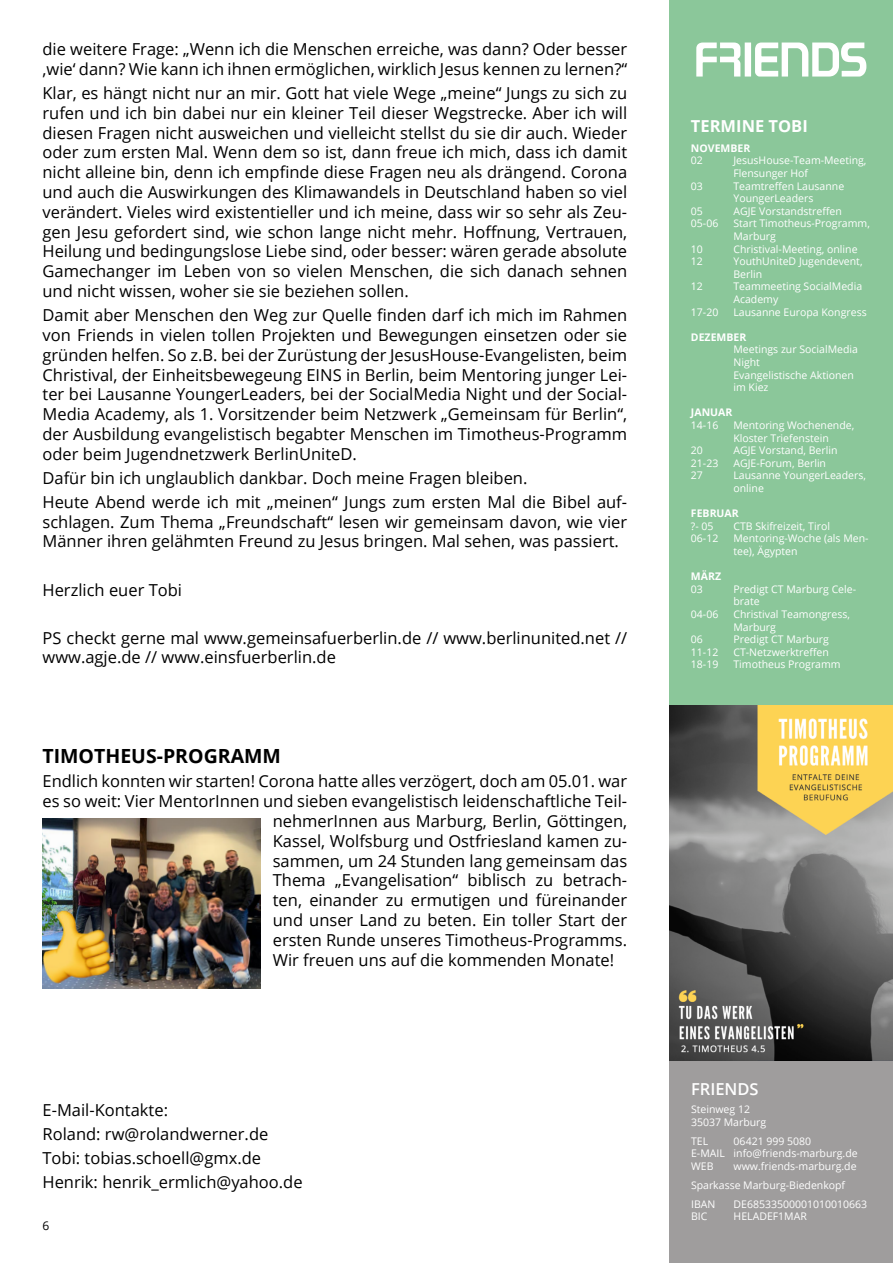
<style>
.page{position:relative;width:893px;height:1263px;background:#fff}
.page>*{position:absolute;margin:0;border:0;box-sizing:border-box;transform-origin:0 0}
.t1{font:700 19.5px "Open Sans";color:#000}
.t2{font:16.5px/19.8px "Open Sans";color:#000}
.t3{font:700 16.5px "Open Sans";color:#fff}
.t4{font:600 16.5px "Open Sans";color:#fff}
.t5{font:12px "Open Sans";color:#000}
.t6{font:10.5px/12.6px "Open Sans";color:#fff}
.t7{font:700 10.5px "Open Sans";color:#fff}
</style>
<div class="page">
<div style="left:670px;top:702px;width:223px;height:561px;background:#9f9d9d"></div>
<div style="left:670px;top:0;width:223px;height:706px;background:#8bc79a"></div>
<div style="left:745px;top:43px;width:6px;height:34px;background:#fff"></div>
<svg style="left:755px;top:43px;width:111px;height:34px"></svg>
<svg style="left:696px;top:43px;width:44px;height:34px"></svg>
<img style="left:43px;top:818px;width:217px;height:170px">
<img style="left:670px;top:706px;width:223px;height:355px">
<p class="t2" style="left:43px;top:39px;width:586px">die weitere Frage: „Wenn ich die Menschen erreiche, was dann? Oder besser ‚wie‘ dann? Wie kann ich ihnen ermöglichen, wirklich Jesus kennen zu lernen?“</p>
<p class="t2" style="left:43px;top:83px;width:586px;text-align:justify">Klar, es hängt nicht nur an mir. Gott hat viele Wege „meine“ Jungs zu sich zu rufen und ich bin dabei nur ein kleiner Teil dieser Wegstrecke. Aber ich will diesen Fragen nicht ausweichen und vielleicht stellst du sie dir auch. Wieder oder zum ersten Mal. Wenn dem so ist, dann freue ich mich, dass ich damit nicht alleine bin, denn ich empfinde diese Fragen neu als drängend. Corona und auch die Auswirkungen des Klimawandels in Deutschland haben so viel verändert. Vieles wird existentieller und ich meine, dass wir so sehr als Zeu&shy;gen Jesu gefordert sind, wie schon lange nicht mehr. Hoffnung, Vertrauen, Heilung und bedingungslose Liebe sind, oder besser: wären gerade absolute Gamechanger im Leben von so vielen Menschen, die sich danach sehnen und nicht wissen, woher sie sie beziehen sollen.</p>
<p class="t2" style="left:43px;top:305px;width:586px;text-align:justify">Damit aber Menschen den Weg zur Quelle finden darf ich mich im Rahmen von Friends in vielen tollen Projekten und Bewegungen einsetzen oder sie gründen helfen. So z.B. bei der Zurüstung der JesusHouse-Evangelisten, beim Christival, der Einheitsbewegeung EINS in Berlin, beim Mentoring junger Lei&shy;ter bei Lausanne YoungerLeaders, bei der SocialMedia Night und der Social-Media Academy, als 1. Vorsitzender beim Netzwerk „Gemeinsam für Berlin“, der Ausbildung evangelistisch begabter Menschen im Timotheus-Programm oder beim Jugendnetzwerk BerlinUniteD.</p>
<p class="t2" style="left:43px;top:465px;width:586px;line-height:24px">Dafür bin ich unglaublich dankbar. Doch meine Fragen bleiben.<br>Heute Abend werde ich mit „meinen“ Jungs zum ersten Mal die Bibel auf-</p>
<p class="t2" style="left:43px;top:511px;width:586px">schlagen. Zum Thema „Freundschaft“ lesen wir gemeinsam davon, wie vier<br>Männer ihren gelähmten Freund zu Jesus bringen. Mal sehen, was passiert.</p>
<p class="t2" style="left:43px;top:579px;width:141px">Herzlich euer Tobi</p>
<p class="t2" style="left:43px;top:627px;width:586px">PS checkt gerne mal www.gemeinsafuerberlin.de // www.berlinunited.net // www.agje.de // www.einsfuerberlin.de</p>
<p class="t1" style="left:43px;top:742px;width:240px">TIMOTHEUS-PROGRAMM</p>
<p class="t2" style="left:43px;top:771px;width:586px">Endlich konnten wir starten! Corona hatte alles verzögert, doch am 05.01. war</p>
<p class="t2" style="left:43px;top:791px;width:586px">es so weit: Vier MentorInnen und sieben evangelistisch leidenschaftliche Teil-</p>
<p class="t2" style="left:273px;top:811px;width:356px">nehmerInnen aus Marburg, Berlin, Göttingen,</p>
<p class="t2" style="left:273px;top:830px;width:356px">Kassel, Wolfsburg und Ostfriesland kamen zu-</p>
<p class="t2" style="left:273px;top:850px;width:356px">sammen, um 24 Stunden lang gemeinsam das</p>
<p class="t2" style="left:273px;top:870px;width:356px">Thema „Evangelisation“ biblisch zu betrach-</p>
<p class="t2" style="left:273px;top:890px;width:356px">ten, einander zu ermutigen und füreinander</p>
<p class="t2" style="left:273px;top:910px;width:356px">und unser Land zu beten. Ein toller Start der</p>
<p class="t2" style="left:273px;top:929px;width:356px">ersten Runde unseres Timotheus-Programms.</p>
<p class="t2" style="left:273px;top:949px;width:343px">Wir freuen uns auf die kommenden Monate!</p>
<p class="t2" style="left:43px;top:1097px;width:262px;line-height:24px">E-Mail-Kontakte:<br>Roland: rw@rolandwerner.de<br>Tobi: tobias.schoell@gmx.de<br>Henrik: henrik_ermlich@yahoo.de</p>
<p class="t5" style="left:43px;top:1217px;width:8px">6</p>
<p class="t3" style="left:691px;top:114px;width:118px">TERMINE TOBI</p>
<p class="t6" style="left:733px;top:154px;width:138px">JesusHouse-Team-Meeting,<br>Flensunger Hof<br>Teamtreffen Lausanne<br>YoungerLeaders<br>AGJE Vorstandstreffen<br>Start Timotheus-Programm,<br>Marburg<br>Christival-Meeting, online<br>YouthUniteD Jugendevent,<br>Berlin<br>Teammeeting SocialMedia<br>Academy<br>Lausanne Europa Kongress</p>
<p class="t6" style="left:733px;top:343px;width:126px">Meetings zur SocialMedia<br>Night<br>Evangelistische Aktionen im Kiez</p>
<p class="t6" style="left:733px;top:419px;width:134px">Mentoring Wochenende,<br>Kloster Triefenstein<br>AGJE Vorstand, Berlin<br>AGJE-Forum, Berlin<br>Lausanne YoungerLeaders, online</p>
<p class="t6" style="left:733px;top:519px;width:137px">CTB Skifreizeit, Tirol<br>Mentoring-Woche (als Men&shy;tee), Ägypten</p>
<p class="t6" style="left:733px;top:582px;width:124px">Predigt CT Marburg Cele&shy;brate<br>Christival Teamongress,<br>Marburg<br>Predigt CT Marburg<br>CT-Netzwerktreffen<br>Timotheus Programm</p>
<p class="t7" style="left:691px;top:141px;width:61px">NOVEMBER</p>
<p class="t6" style="left:691px;top:154px;width:14px">02</p>
<p class="t6" style="left:691px;top:179px;width:14px">03</p>
<p class="t6" style="left:691px;top:204px;width:29px">05<br>05-06</p>
<p class="t6" style="left:691px;top:242px;width:14px">10<br>12</p>
<p class="t6" style="left:691px;top:280px;width:14px">12</p>
<p class="t6" style="left:691px;top:305px;width:29px">17-20</p>
<p class="t7" style="left:691px;top:330px;width:57px">DEZEMBER</p>
<p class="t7" style="left:691px;top:405px;width:43px">JANUAR</p>
<p class="t6" style="left:691px;top:419px;width:29px">14-16</p>
<p class="t6" style="left:691px;top:444px;width:29px">20<br>21-23<br>27</p>
<p class="t7" style="left:691px;top:506px;width:49px">FEBRUAR</p>
<p class="t6" style="left:691px;top:519px;width:29px">?- 05<br>06-12</p>
<p class="t7" style="left:691px;top:569px;width:32px">MÄRZ</p>
<p class="t6" style="left:691px;top:582px;width:14px">03</p>
<p class="t6" style="left:691px;top:608px;width:29px">04-06</p>
<p class="t6" style="left:691px;top:633px;width:29px">06<br>11-12<br>18-19</p>
<p class="t4" style="left:691px;top:1077px;width:69px">FRIENDS</p>
<p class="t6" style="left:691px;top:1103px;width:77px">Steinweg 12<br>35037 Marburg</p>
<p class="t6" style="left:691px;top:1134px;width:35px">TEL<br>E-MAIL<br>WEB</p>
<p class="t6" style="left:734px;top:1134px;width:126px">06421 999 5080 info@friends-marburg.de www.friends-marburg.de</p>
<p class="t6" style="left:691px;top:1175px;width:156px;line-height:18.8px">Sparkasse Marburg-Biedenkopf<br>IBAN</p>
<p class="t6" style="left:691px;top:1210px;width:18px">BIC</p>
<p class="t6" style="left:734px;top:1197px;width:135px">DE68533500001010010663<br>HELADEF1MAR</p>
</div>
